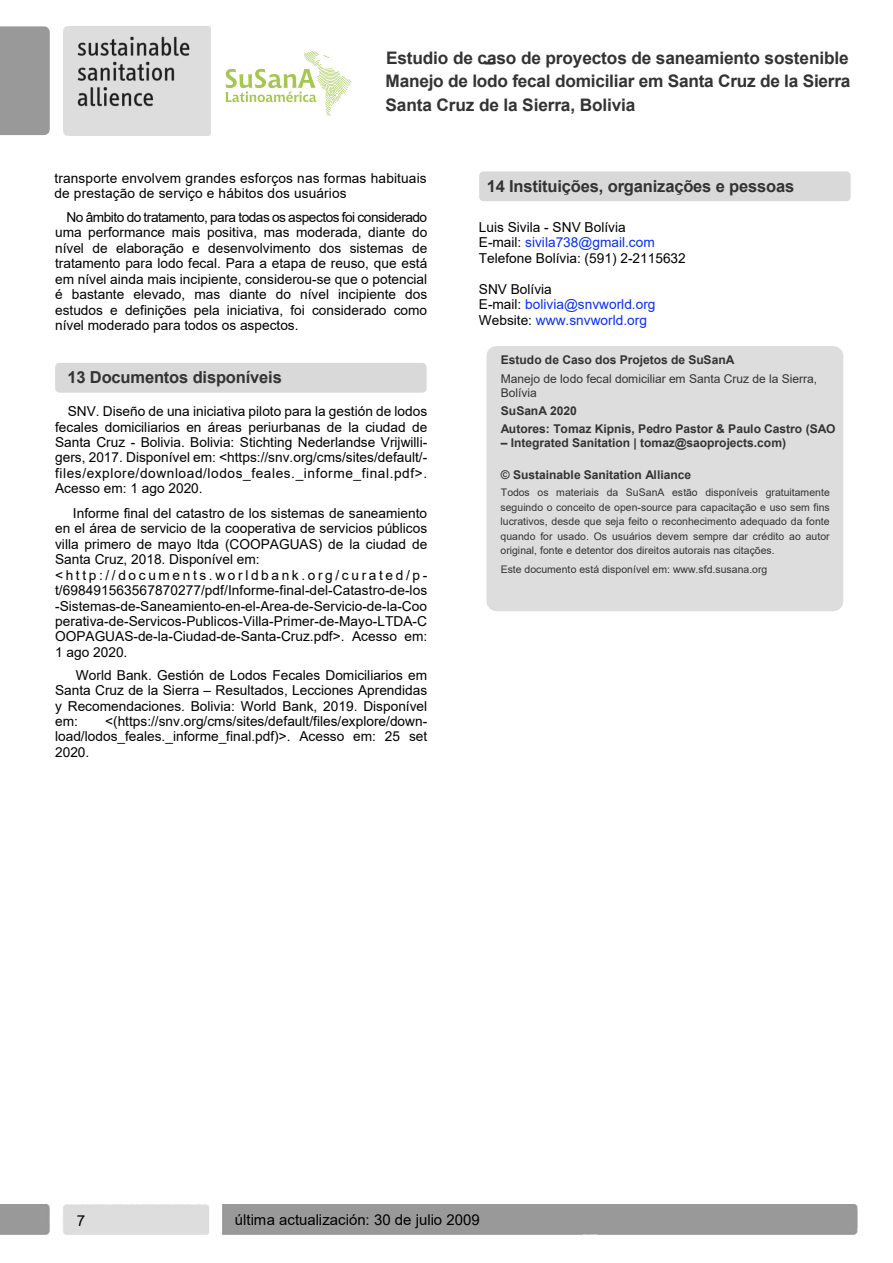
<style>
.page{position:relative;width:893px;height:1263px;background:#fff}
.page>*{position:absolute;margin:0;border:0;box-sizing:border-box;transform-origin:0 0}
.t1{font:700 17.25px/19px "Arial";letter-spacing:-.01em;color:#333}
.t2{font:700 16.5px "Arial";letter-spacing:-.01em;color:#333}
.t3{font:15.15px "Arial";color:#000}
.t4{font:15px "Arial";color:#000}
.t5{font:13.65px/15.5px "Arial";color:#000;text-align:justify}
.t6{font:13.65px/15.5px "Arial";color:#062ff9}
.t7{font:700 12px/18.3px "Arial";color:#333}
.t8{font:12px/13.8px "Arial";letter-spacing:-.005em;color:#333}
.t9{font:10.5px/14.5px "Arial";color:#333;text-align:justify}
.s1{color:#062ff9}
.s2{color:#000}
</style>
<div class="page">
<div style="left:479px;top:171px;width:371px;height:30px;background:#d9d9d9;border-radius:4px"></div>
<div style="left:55px;top:363px;width:371px;height:30px;background:#d9d9d9;border-radius:4px"></div>
<svg style="left:225px;top:51px;width:126px;height:65px"></svg>
<div style="left:0;top:26px;width:50px;height:109px;background:#999"></div>
<img style="left:63px;top:26px;width:148px;height:109px">
<p class="t1" style="left:386px;top:49px;width:464px">Estudio de caso de proyectos de saneamiento sostenible</p>
<p class="t1" style="left:385px;top:53px;width:466px;text-indent:99px">–<br>Manejo de lodo fecal domiciliar em Santa Cruz de la Sierra</p>
<p class="t1" style="left:385px;top:96px;width:251px">Santa Cruz de la Sierra, Bolivia</p>
<p class="t5" style="left:54px;top:170px;width:373px">transporte envolvem grandes esforços nas formas habituais de prestação de serviço e hábitos dos usuários</p>
<p class="t5" style="left:55px;top:209px;width:373px;text-indent:11px">No âmbito do tratamento, para todas os aspectos foi considerado uma performance mais positiva, mas moderada, diante do nível de elaboração e desenvolvimento dos sistemas de tratamento para lodo fecal. Para a etapa de reuso, que está em nível ainda mais incipiente, considerou-se que o potencial é bastante elevado, mas diante do nível incipiente dos estudos e definições pela iniciativa, foi considerado como nível moderado para todos os aspectos.</p>
<p class="t2" style="left:67px;top:366px;width:216px">13 Documentos disponíveis</p>
<p class="t5" style="left:55px;top:403px;width:373px;text-indent:13px">SNV. Diseño de una iniciativa piloto para la gestión de lodos fecales domiciliarios en áreas periurbanas de la ciudad de Santa Cruz - Bolivia. Bolivia: Stichting Nederlandse Vrijwilli&shy;gers, 2017. Disponível em: &lt;https://snv.org/cms/sites/default/- files/explore/download/lodos_feales._informe_final.pdf&gt;.<br>Acesso em: 1 ago 2020.</p>
<p class="t5" style="left:55px;top:505px;width:373px;text-align:left;text-indent:18px">Informe final del catastro de los sistemas de saneamiento en el área de servicio de la cooperativa de servicios públicos villa primero de mayo ltda (COOPAGUAS) de la ciudad de Santa Cruz, 2018. Disponível em: &lt;http://documents.worldbank.org/curated/p&shy;t/698491563567870277/pdf/Informe-final-del-Catastro-de-los -Sistemas-de-Saneamiento-en-el-Area-de-Servicio-de-la-Coo perativa-de-Servicos-Publicos-Villa-Primer-de-Mayo-LTDA-C OOPAGUAS-de-la-Ciudad-de-Santa-Cruz.pdf&gt;. Acesso em:<br>1 ago 2020.</p>
<p class="t5" style="left:55px;top:667px;width:373px;text-indent:21px">World Bank. Gestión de Lodos Fecales Domiciliarios em Santa Cruz de la Sierra – Resultados, Lecciones Aprendidas y Recomendaciones. Bolivia: World Bank, 2019. Disponível em:</p>
<p class="t5" style="left:55px;top:713px;width:373px;text-indent:50px">&lt;(https://snv.org/cms/sites/default/files/explore/down&shy;load/lodos_feales._informe_final.pdf)&gt;. Acesso em: 25 set 2020.</p>
<p class="t2" style="left:486px;top:175px;width:309px">14 Instituições, organizações e pessoas</p>
<p class="t5" style="left:479px;top:219px;width:208px;text-align:left">Luis Sivila - SNV Bolívia<br>E-mail: <span class="s1">sivila738@gmail.com<br></span>Telefone Bolívia: (591) 2-2115632</p>
<p class="t6" style="left:479px;top:281px;width:178px"><span class="s2">SNV Bolívia<br>E-mail:</span> bolivia@snvworld.org<br><span class="s2">Website:</span> www.snvworld.org</p>
<p class="t7" style="left:501px;top:351px;width:235px">Estudo de Caso dos Projetos de SuSanA</p>
<p class="t8" style="left:501px;top:372px;width:317px">Manejo de lodo fecal domiciliar em Santa Cruz de la Sierra,<br>Bolívia</p>
<p class="t7" style="left:500px;top:402px;width:336px">SuSanA 2020<br>Autores: Tomaz Kipnis, Pedro Pastor &amp; Paulo Castro (SAO</p>
<p class="t7" style="left:500px;top:434px;width:287px">– Integrated Sanitation | tomaz@saoprojects.com)</p>
<p class="t7" style="left:501px;top:466px;width:192px">© Sustainable Sanitation Alliance</p>
<p class="t9" style="left:500px;top:485px;width:331px">Todos os materiais da SuSanA estão disponíveis gratuitamente seguindo o conceito de open-source para capacitação e uso sem fins lucrativos, desde que seja feito o reconhecimento adequado da fonte quando for usado. Os usuários devem sempre dar crédito ao autor original, fonte e detentor dos direitos autorais nas citações.</p>
<p class="t9" style="left:500px;top:562px;width:268px">Este documento está disponível em: www.sfd.susana.org</p>
<p class="t3" style="left:77px;top:1210px;width:10px">7</p>
<p class="t4" style="left:235px;top:1209px;width:246px">última actualización: 30 de julio 2009</p>
</div>
